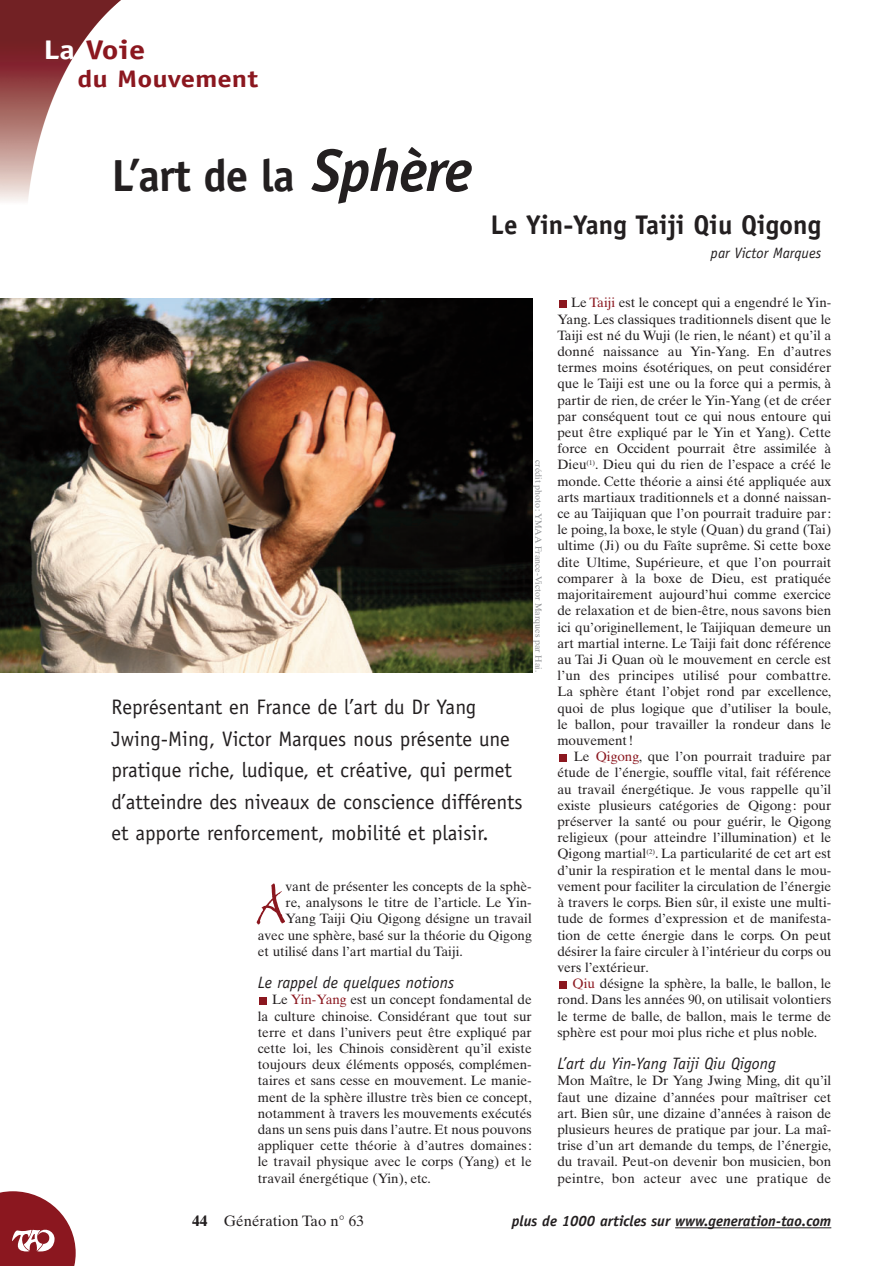
<style>
.page{position:relative;width:893px;height:1266px;background:#fff}
.page>*{position:absolute;margin:0;border:0;box-sizing:border-box;transform-origin:0 0}
.t1{font:61.95px "Bergell Plain";color:#8b171f}
.t2{font:700 45px "Officina Sans";letter-spacing:-.02em;color:#231f20}
.t3{font:700 27px "Officina Sans";color:#231f20}
.t4{font:700 27px "Officina Sans";color:#8b171f;scale:1.2 1}
.t5{font:700 24px "Officina Sans";color:#8b171f;scale:1.2 1}
.t6{font:21px/31.5px "Officina Sans";color:#231f20}
.t7{font:italic 16.5px "Officina Sans";color:#231f20}
.t8{font:italic 700 15px "Officina Sans";color:#231f20}
.t9{font:15px "Times Ten";color:#231f20}
.t10{font:italic 15px "Officina Sans";color:#231f20}
.t11{font:13.5px/16.2px "Times Ten";color:#231f20;text-align:justify}
.t12{font:9px "Times Ten";color:#939598}
.s1{color:#fff}
.s2{font-style:italic;font-size:60px}
.s3{color:#8b171f}
.s4{font-weight:700}
</style>
<div class="page">
<img style="left:0;top:0;width:121px;height:201px">
<hr style="left:675px;top:1227px;width:156px;height:1px;background:#231f20">
<svg style="left:0;top:1191px;width:76px;height:74px"></svg>
<div style="left:559px;top:980px;width:7px;height:7px;background:#8b171f"></div>
<div style="left:559px;top:753px;width:7px;height:8px;background:#8b171f"></div>
<div style="left:559px;top:300px;width:7px;height:7px;background:#8b171f"></div>
<div style="left:259px;top:996px;width:8px;height:8px;background:#8b171f"></div>
<img style="left:0;top:298px;width:532px;height:374px">
<h3 class="t4" style="left:43px;top:39px;width:86px"><span class="s1">La</span> Voie</h3>
<h3 class="t5" style="left:77px;top:69px;width:152px">du Mouvement</h3>
<h2 class="t2" style="left:111px;top:158px;width:362px">L’art de la <span class="s2">Sphère</span></h2>
<h3 class="t3" style="left:491px;top:214px;width:332px">Le Yin-Yang Taiji Qiu Qigong</h3>
<p class="t10" style="left:711px;top:247px;width:112px">par Victor Marques</p>
<h3 class="t6" style="left:111px;top:692px;width:413px">Représentant en France de l’art du Dr Yang Jwing-Ming, Victor Marques nous présente une pratique riche, ludique, et créative, qui permet d’atteindre des niveaux de conscience différents et apporte renforcement, mobilité et plaisir.</h3>
<p class="t12" style="left:542px;top:460px;width:213px;rotate:90deg">crédit photo : YMAA France-Victor Marques par Hai.</p>
<h1 class="t1" style="left:258px;top:876px;width:29px">A</h1>
<p class="t11" style="left:286px;top:879px;width:248px">vant de présenter les concepts de la sphè-</p>
<p class="t11" style="left:286px;top:895px;width:248px">re, analysons le titre de l’article. Le Yin-</p>
<p class="t11" style="left:286px;top:911px;width:248px">Yang Taiji Qiu Qigong désigne un travail</p>
<p class="t11" style="left:258px;top:928px;width:275px">avec une sphère, basé sur la théorie du Qigong</p>
<p class="t11" style="left:258px;top:944px;width:207px">et utilisé dans l’art martial du Taiji.</p>
<p class="t7" style="left:258px;top:976px;width:198px">Le rappel de quelques notions</p>
<p class="t11" style="left:258px;top:992px;width:276px;text-indent:14px">Le <span class="s3">Yin-Yang</span> est un concept fondamental de la culture chinoise. Considérant que tout sur terre et dans l’univers peut être expliqué par cette loi, les Chinois considèrent qu’il existe toujours deux éléments opposés, complémen&shy;taires et sans cesse en mouvement. Le manie&shy;ment de la sphère illustre très bien ce concept, notamment à travers les mouvements exécutés dans un sens puis dans l’autre. Et nous pouvons appliquer cette théorie à d’autres domaines : le travail physique avec le corps (Yang) et le travail énergétique (Yin), etc.</p>
<p class="t11" style="left:557px;top:296px;width:275px;text-indent:14px">Le <span class="s3">Taiji</span> est le concept qui a engendré le Yin-Yang. Les classiques traditionnels disent que le Taiji est né du Wuji (le rien, le néant) et qu’il a donné naissance au Yin-Yang. En d’autres termes moins ésotériques, on peut considérer que le Taiji est une ou la force qui a permis, à partir de rien, de créer le Yin-Yang (et de créer par conséquent tout ce qui nous entoure qui peut être expliqué par le Yin et Yang). Cette force en Occident pourrait être assimilée à Dieu<sup>(1)</sup>. Dieu qui du rien de l’espace a créé le monde. Cette théorie a ainsi été appliquée aux arts martiaux traditionnels et a donné naissan&shy;ce au Taijiquan que l’on pourrait traduire par : le poing, la boxe, le style (Quan) du grand (Tai) ultime (Ji) ou du Faîte suprême. Si cette boxe dite Ultime, Supérieure, et que l’on pourrait comparer à la boxe de Dieu, est pratiquée majoritairement aujourd’hui comme exercice de relaxation et de bien-être, nous savons bien ici qu’originellement, le Taijiquan demeure un art martial interne. Le Taiji fait donc référence au Tai Ji Quan où le mouvement en cercle est l’un des principes utilisé pour combattre.<br>La sphère étant l’objet rond par excellence, quoi de plus logique que d’utiliser la boule, le ballon, pour travailler la rondeur dans le mouvement !</p>
<p class="t11" style="left:557px;top:749px;width:276px;text-indent:16px">Le <span class="s3">Qigong</span>, que l’on pourrait traduire par étude de l’énergie, souffle vital, fait référence au travail énergétique. Je vous rappelle qu’il existe plusieurs catégories de Qigong : pour préserver la santé ou pour guérir, le Qigong religieux (pour atteindre l’illumination) et le Qigong martial<sup>(2)</sup>. La particularité de cet art est d’unir la respiration et le mental dans le mou&shy;vement pour faciliter la circulation de l’énergie à travers le corps. Bien sûr, il existe une multi&shy;tude de formes d’expression et de manifesta&shy;tion de cette énergie dans le corps. On peut désirer la faire circuler à l’intérieur du corps ou vers l’extérieur.</p>
<p class="t11" style="left:557px;top:976px;width:275px;text-indent:15px"><span class="s3">Qiu</span> désigne la sphère, la balle, le ballon, le rond. Dans les années 90, on utilisait volontiers le terme de balle, de ballon, mais le terme de sphère est pour moi plus riche et plus noble.</p>
<p class="t7" style="left:557px;top:1057px;width:220px">L’art du Yin-Yang Taiji Qiu Qigong</p>
<p class="t11" style="left:557px;top:1073px;width:275px">Mon Maître, le Dr Yang Jwing Ming, dit qu’il faut une dizaine d’années pour maîtriser cet art. Bien sûr, une dizaine d’années à raison de plusieurs heures de pratique par jour. La maî&shy;trise d’un art demande du temps, de l’énergie, du travail. Peut-on devenir bon musicien, bon peintre, bon acteur avec une pratique de</p>
<p class="t9" style="left:192px;top:1215px;width:173px"><span class="s4">44</span> Génération Tao n° 63</p>
<p class="t8" style="left:512px;top:1215px;width:321px">plus de 1000 articles sur www.generation-tao.com</p>
</div>
